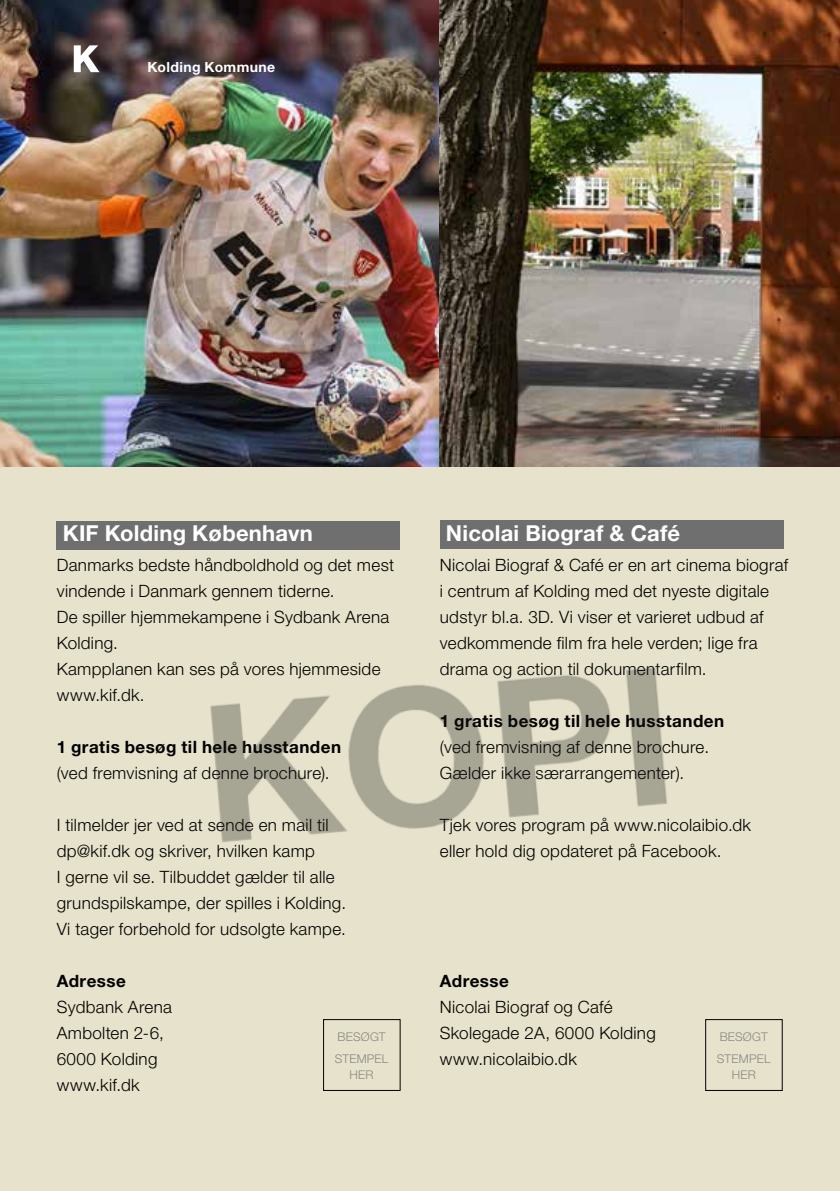
<style>
.page{position:relative;width:840px;height:1191px;background:#fff}
.page>*{position:absolute;margin:0;border:0;box-sizing:border-box;transform-origin:0 0}
.t1{font:700 22px "Helvetica Neue LT Std";letter-spacing:.01em;color:#fff}
.t2{font:300 17px/26px "Helvetica Neue LT Std";letter-spacing:.02em;color:#000}
.t3{font:700 17px "Helvetica Neue LT Std";letter-spacing:.025em;color:#000}
.t4{font:700 14px "Helvetica Neue LT Std";letter-spacing:.025em;color:#fff}
.t5{font:300 12px/22px "Helvetica Neue LT Std";letter-spacing:.015em;color:#878787}
</style>
<div class="page">
<img style="left:0;top:0;width:839px;height:467px">
<svg style="left:74px;top:45px;width:25px;height:27px"></svg>
<div style="left:0;top:467px;width:839px;height:724px;background:#e6e2cb"></div>
<div style="left:57px;top:522px;width:343px;height:28px;background:#706f6f"></div>
<div style="left:439px;top:520px;width:343px;height:29px;background:#706f6f"></div>
<div style="left:704px;top:1019px;width:78px;height:72px;border:1px solid #000"></div>
<div style="left:323px;top:1019px;width:77px;height:72px;border:1px solid #000"></div>
<img style="left:210px;top:667px;width:457px;height:175px">
<p class="t4" style="left:147px;top:59px;width:129px">Kolding Kommune</p>
<p class="t1" style="left:63px;top:520px;width:251px">KIF Kolding København</p>
<p class="t2" style="left:57px;top:552px;width:339px">Danmarks bedste håndboldhold og det mest vindende i Danmark gennem tiderne.<br>De spiller hjemmekampene i Sydbank Arena<br>Kolding.<br>Kampplanen kan ses på vores hjemmeside www.kif.dk.</p>
<p class="t3" style="left:57px;top:736px;width:286px">1 gratis besøg til hele husstanden</p>
<p class="t2" style="left:57px;top:760px;width:274px">(ved fremvisning af denne brochure).</p>
<p class="t2" style="left:57px;top:812px;width:290px">I tilmelder jer ved at sende en mail til dp@kif.dk og skriver, hvilken kamp<br>I gerne vil se. Tilbuddet gælder til alle grundspilskampe, der spilles i Kolding.<br>Vi tager forbehold for udsolgte kampe.</p>
<p class="t3" style="left:57px;top:970px;width:70px">Adresse</p>
<p class="t2" style="left:57px;top:994px;width:117px">Sydbank Arena<br>Ambolten 2-6,<br>6000 Kolding www.kif.dk</p>
<p class="t5" style="left:334px;top:1025px;width:55px">BESØGT<br>STEMPEL</p>
<p class="t5" style="left:349px;top:1063px;width:25px">HER</p>
<p class="t1" style="left:445px;top:520px;width:235px">Nicolai Biograf &amp; Café</p>
<p class="t2" style="left:439px;top:552px;width:349px">Nicolai Biograf &amp; Café er en art cinema biograf i centrum af Kolding med det nyeste digitale udstyr bl.a. 3D. Vi viser et varieret udbud af vedkommende film fra hele verden; lige fra drama og action til dokumentarfilm.</p>
<p class="t3" style="left:439px;top:711px;width:286px">1 gratis besøg til hele husstanden</p>
<p class="t2" style="left:439px;top:734px;width:270px">(ved fremvisning af denne brochure.<br>Gælder ikke særarrangementer).</p>
<p class="t2" style="left:439px;top:812px;width:312px">Tjek vores program på www.nicolaibio.dk eller hold dig opdateret på Facebook.</p>
<p class="t3" style="left:439px;top:970px;width:70px">Adresse</p>
<p class="t2" style="left:439px;top:994px;width:217px">Nicolai Biograf og Café<br>Skolegade 2A, 6000 Kolding www.nicolaibio.dk</p>
<p class="t5" style="left:716px;top:1025px;width:55px">BESØGT<br>STEMPEL</p>
<p class="t5" style="left:731px;top:1063px;width:25px">HER</p>
</div>
